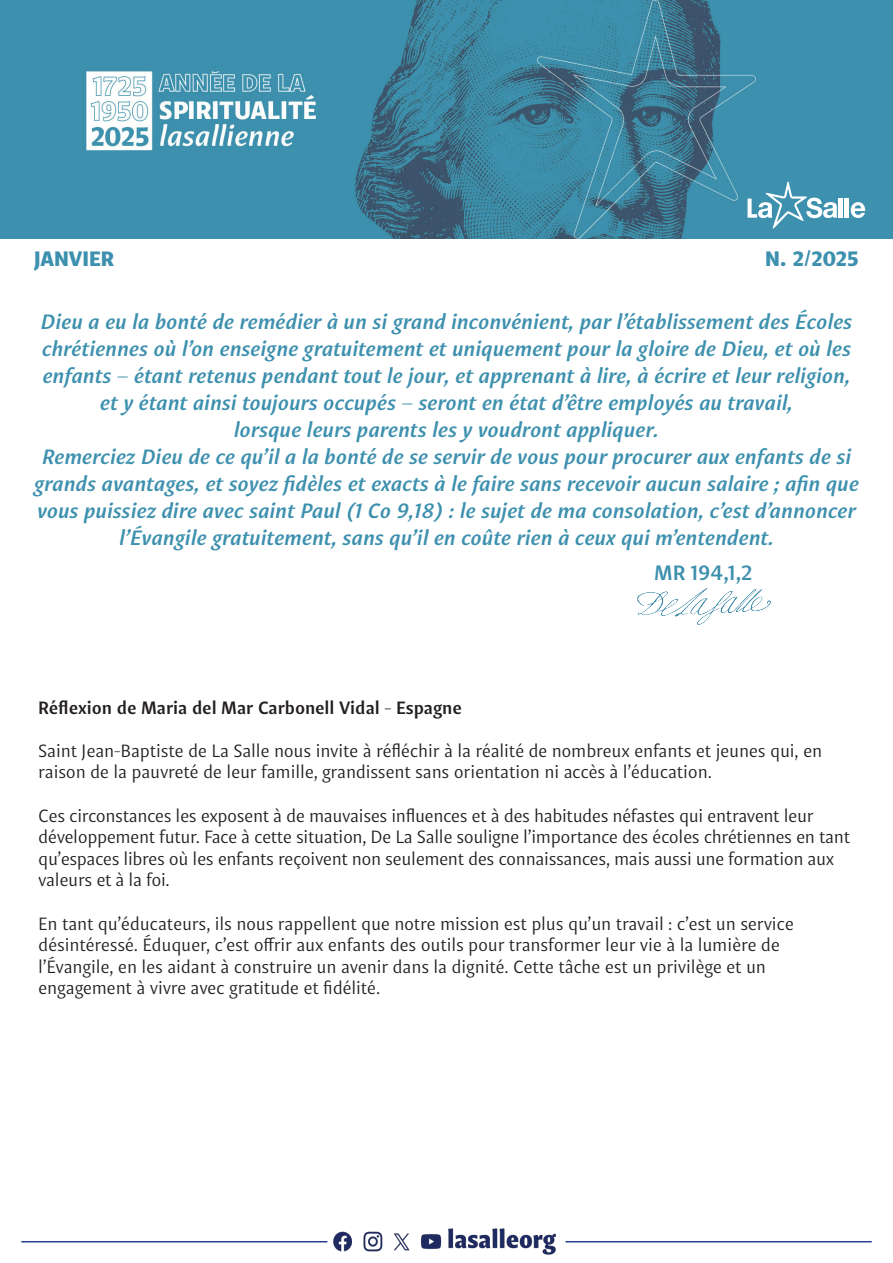
<style>
.page{position:relative;width:893px;height:1263px;background:#fff}
.page>*{position:absolute;margin:0;border:0;box-sizing:border-box;transform-origin:0 0}
.t1{font:italic 700 21px/27px "Indivisa Text Sans";color:#3d90ae;text-align:center}
.t2{font:900 21px "Indivisa Text Sans";color:#3d90ae}
.t3{font:700 21px "Indivisa Text Sans";color:#3d90ae}
.t4{font:18px/21.6px "Indivisa Text Sans";letter-spacing:-.02em;color:#231f20}
.t5{font:700 18px "Indivisa Text Sans";color:#231f20}
</style>
<div class="page">
<img style="left:0;top:0;width:893px;height:238px">
<img style="left:334px;top:1228px;width:222px;height:27px">
<hr style="left:566px;top:1241px;width:306px;height:1px;background:#253f8e">
<hr style="left:21px;top:1241px;width:306px;height:1px;background:#253f8e">
<hr style="left:839px;top:199px;width:4px;height:19px;background:#fff">
<hr style="left:845px;top:199px;width:4px;height:19px;background:#fff">
<svg style="left:851px;top:202px;width:14px;height:16px"></svg>
<svg style="left:747px;top:182px;width:90px;height:47px;background:#66a7bf"></svg>
<img style="left:637px;top:588px;width:133px;height:37px">
<p class="t2" style="left:34px;top:240px;width:81px">JANVIER</p>
<p class="t2" style="left:765px;top:240px;width:95px">N. 2/2025</p>
<p class="t1" style="left:41px;top:307px;width:813px">Dieu a eu la bonté de remédier à un si grand inconvénient, par l’établissement des Écoles chrétiennes où l’on enseigne gratuitement et uniquement pour la gloire de Dieu, et où les enfants – étant retenus pendant tout le jour, et apprenant à lire, à écrire et leur religion, et y étant ainsi toujours occupés – seront en état d’être employés au travail,<br>lorsque leurs parents les y voudront appliquer.</p>
<p class="t1" style="left:34px;top:442px;width:826px">Remerciez Dieu de ce qu’il a la bonté de se servir de vous pour procurer aux enfants de si grands avantages, et soyez fidèles et exacts à le faire sans recevoir aucun salaire ; afin que vous puissiez dire avec saint Paul (1 Co 9,18) : le sujet de ma consolation, c’est d’annoncer l’Évangile gratuitement, sans qu’il en coûte rien à ceux qui m’entendent.</p>
<p class="t3" style="left:654px;top:555px;width:100px">MR 194,1,2</p>
<p class="t5" style="left:38px;top:692px;width:425px">Réflexion de Maria del Mar Carbonell Vidal - Espagne</p>
<p class="t4" style="left:38px;top:739px;width:785px">Saint Jean-Baptiste de La Salle nous invite à réfléchir à la réalité de nombreux enfants et jeunes qui, en raison de la pauvreté de leur famille, grandissent sans orientation ni accès à l’éducation.</p>
<p class="t4" style="left:38px;top:803px;width:813px">Ces circonstances les exposent à de mauvaises influences et à des habitudes néfastes qui entravent leur développement futur. Face à cette situation, De La Salle souligne l’importance des écoles chrétiennes en tant qu’espaces libres où les enfants reçoivent non seulement des connaissances, mais aussi une formation aux valeurs et à la foi.</p>
<p class="t4" style="left:38px;top:911px;width:757px">En tant qu’éducateurs, ils nous rappellent que notre mission est plus qu’un travail : c’est un service désintéressé. Éduquer, c’est offrir aux enfants des outils pour transformer leur vie à la lumière de l’Évangile, en les aidant à construire un avenir dans la dignité. Cette tâche est un privilège et un engagement à vivre avec gratitude et fidélité.</p>
</div>
